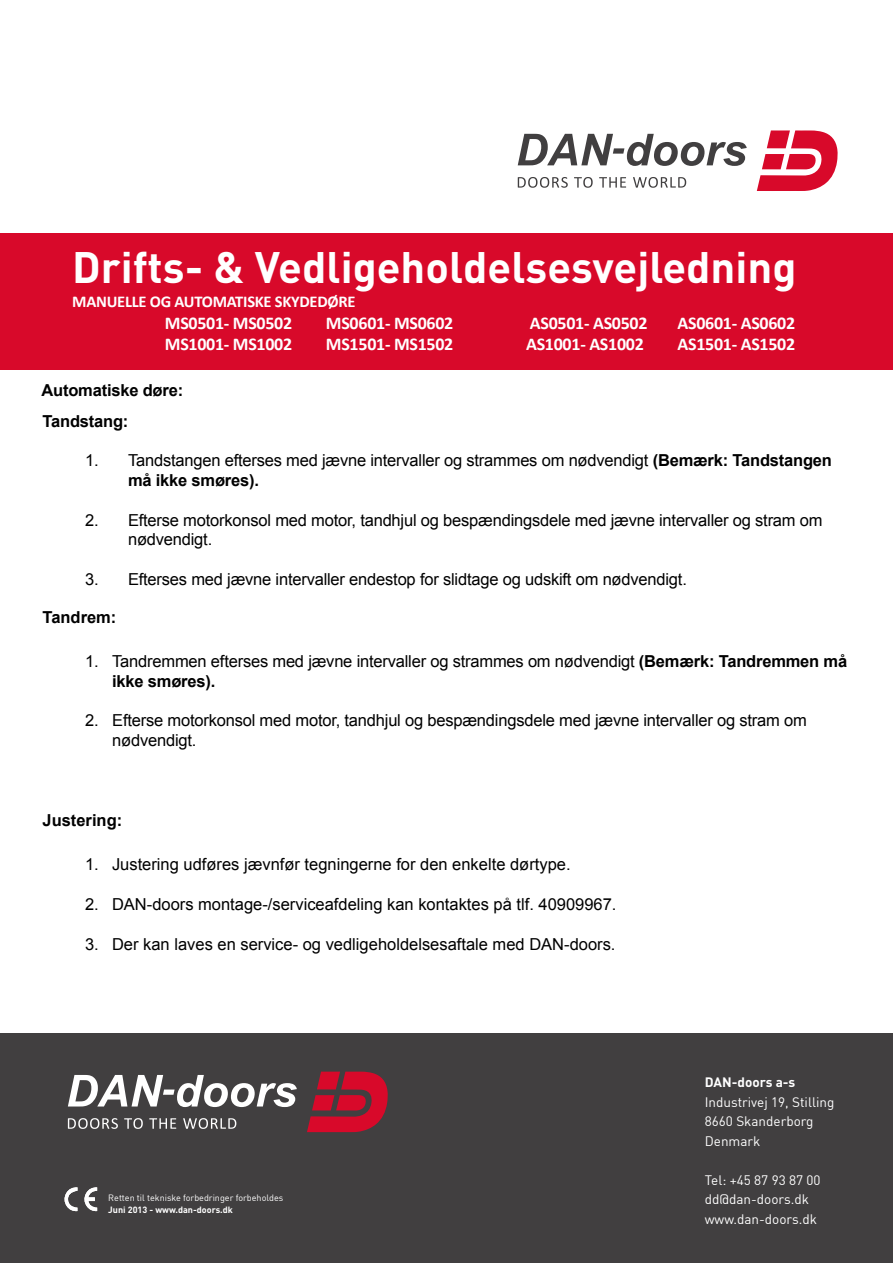
<style>
.page{position:relative;width:893px;height:1263px;background:#fff}
.page>*{position:absolute;margin:0;border:0;box-sizing:border-box;transform-origin:0 0}
.t1{font:700 43.5px "DIN";color:#fff}
.t2{font:700 18px "Calibri";letter-spacing:-.015em;color:#fff}
.t3{font:16.5px/19.8px "Arial";letter-spacing:-.01em;color:#000}
.t4{font:700 16.5px/30.5px "Arial";letter-spacing:-.01em;color:#000}
.t5{font:700 16.5px "Calibri";letter-spacing:-.015em;color:#fff}
.t6{font:13.5px/19.5px "DIN";color:#fff}
.t7{font:700 13.5px "DIN";color:#fff}
.t8{font:9px "DIN";color:#fff}
.t9{font:700 9px "DIN";color:#fff}
.s1{font-weight:700}
</style>
<div class="page">
<div style="left:0;top:234px;width:893px;height:136px;background:#d8092a"></div>
<svg style="left:757px;top:130px;width:81px;height:61px"></svg>
<svg style="left:518px;top:134px;width:229px;height:32px"></svg>
<svg style="left:518px;top:177px;width:50px;height:11px"></svg>
<svg style="left:574px;top:177px;width:19px;height:11px"></svg>
<svg style="left:599px;top:177px;width:27px;height:11px"></svg>
<svg style="left:633px;top:177px;width:53px;height:11px"></svg>
<div style="left:0;top:1034px;width:893px;height:229px;background:#413f40"></div>
<svg style="left:307px;top:1071px;width:81px;height:61px"></svg>
<svg style="left:68px;top:1075px;width:229px;height:32px"></svg>
<svg style="left:68px;top:1118px;width:50px;height:11px"></svg>
<svg style="left:124px;top:1118px;width:19px;height:11px"></svg>
<svg style="left:149px;top:1118px;width:27px;height:11px"></svg>
<svg style="left:183px;top:1118px;width:53px;height:11px"></svg>
<svg style="left:64px;top:1187px;width:33px;height:24px"></svg>
<h1 class="t1" style="left:72px;top:239px;width:726px">Drifts- &amp; Vedligeholdelsesvejledning</h1>
<p class="t5" style="left:72px;top:291px;width:285px">MANUELLE OG AUTOMATISKE SKYDEDØRE</p>
<p class="t2" style="left:165px;top:311px;width:129px">MS0501- MS0502</p>
<p class="t2" style="left:326px;top:311px;width:129px">MS0601- MS0602</p>
<p class="t2" style="left:530px;top:311px;width:119px">AS0501- AS0502</p>
<p class="t2" style="left:677px;top:311px;width:119px">AS0601- AS0602</p>
<p class="t2" style="left:165px;top:333px;width:129px">MS1001- MS1002</p>
<p class="t2" style="left:326px;top:333px;width:129px">MS1501- MS1502</p>
<p class="t2" style="left:526px;top:333px;width:119px">AS1001- AS1002</p>
<p class="t2" style="left:677px;top:333px;width:119px">AS1501- AS1502</p>
<p class="t4" style="left:41px;top:376px;width:143px">Automatiske døre:<br>Tandstang:</p>
<p class="t3" style="left:128px;top:451px;width:705px;text-indent:-43px">1. Tandstangen efterses med jævne intervaller og strammes om nødvendigt <span class="s1">(Bemærk: Tandstangen må ikke smøres).</span></p>
<p class="t3" style="left:128px;top:510px;width:696px;text-indent:-43px">2. Efterse motorkonsol med motor, tandhjul og bespændingsdele med jævne intervaller og stram om nødvendigt.</p>
<p class="t3" style="left:85px;top:569px;width:603px">3. Efterses med jævne intervaller endestop for slidtage og udskift om nødvendigt.</p>
<p class="t4" style="left:43px;top:602px;width:75px">Tandrem:</p>
<p class="t3" style="left:112px;top:651px;width:736px;text-indent:-27px">1. Tandremmen efterses med jævne intervaller og strammes om nødvendigt <span class="s1">(Bemærk: Tandremmen må ikke smøres).</span></p>
<p class="t3" style="left:112px;top:711px;width:696px;text-indent:-27px">2. Efterse motorkonsol med motor, tandhjul og bespændingsdele med jævne intervaller og stram om nødvendigt.</p>
<p class="t4" style="left:43px;top:806px;width:81px">Justering:</p>
<p class="t3" style="left:85px;top:855px;width:487px">1. Justering udføres jævnfør tegningerne for den enkelte dørtype.</p>
<p class="t3" style="left:85px;top:894px;width:533px">2. DAN-doors montage-/serviceafdeling kan kontaktes på tlf. 40909967.</p>
<p class="t3" style="left:85px;top:934px;width:532px">3. Der kan laves en service- og vedligeholdelsesaftale med DAN-doors.</p>
<p class="t8" style="left:108px;top:1192px;width:176px">Retten til tekniske forbedringer forbeholdes</p>
<p class="t9" style="left:108px;top:1204px;width:126px">Juni 2013 - www.dan-doors.dk</p>
<p class="t7" style="left:705px;top:1073px;width:92px">DAN-doors a-s</p>
<p class="t6" style="left:705px;top:1092px;width:131px">Industrivej 19, Stilling<br>8660 Skanderborg<br>Denmark</p>
<p class="t6" style="left:705px;top:1170px;width:117px">Tel: +45 87 93 87 00 dd@dan-doors.dk www.dan-doors.dk</p>
</div>
